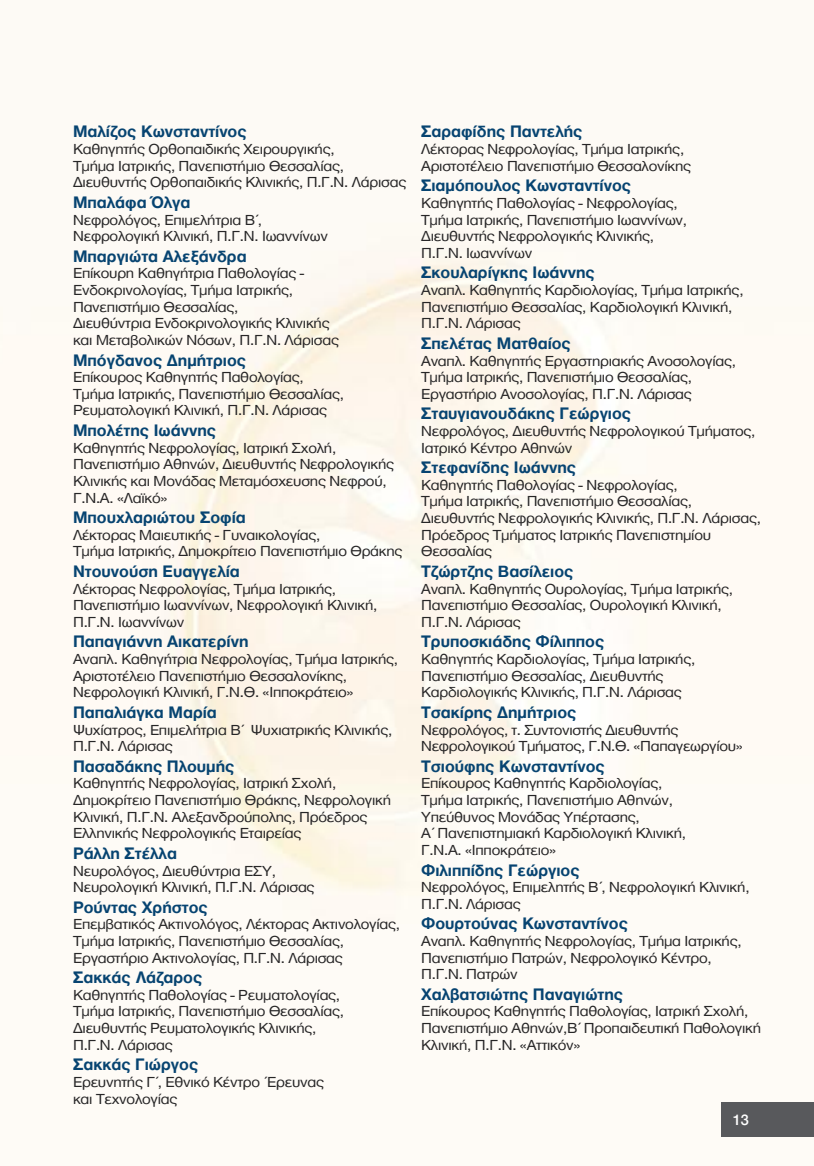
<style>
.page{position:relative;width:814px;height:1166px;background:#fff}
.page>*{position:absolute;margin:0;border:0;box-sizing:border-box;transform-origin:0 0}
.t1{font:700 17.15px "Helvetica Neue Greek";color:#074471}
.t2{font:500 15.75px "Helvetica Neue Greek";color:#fff}
.t3{font:15.05px/16.6px "Helvetica Neue Greek";letter-spacing:-.015em;color:#272627;scale:1.08 1}
</style>
<div class="page">
<div style="left:720px;top:1102px;width:94px;height:35px;background:#58595c"></div>
<p class="t1" style="left:73px;top:124px;width:175px">Μαλίζος Κωνσταντίνος</p>
<p class="t3" style="left:73px;top:141px;width:310px">Καθηγητής Ορθοπαιδικής Χειρουργικής,<br>Τμήμα Ιατρικής, Πανεπιστήμιο Θεσσαλίας,<br>Διευθυντής Ορθοπαιδικής Κλινικής, Π.Γ.Ν. Λάρισας</p>
<p class="t1" style="left:73px;top:194px;width:119px">Μπαλάφα Όλγα</p>
<p class="t3" style="left:73px;top:212px;width:237px">Νεφρολόγος, Επιμελήτρια Β΄,<br>Νεφρολογική Κλινική, Π.Γ.Ν. Ιωαννίνων</p>
<p class="t1" style="left:73px;top:248px;width:175px">Μπαργιώτα Αλεξάνδρα</p>
<p class="t3" style="left:73px;top:266px;width:248px">Επίκουρη Καθηγήτρια Παθολογίας - Ενδοκρινολογίας, Τμήμα Ιατρικής, Πανεπιστήμιο Θεσσαλίας,<br>Διευθύντρια Ενδοκρινολογικής Κλινικής και Μεταβολικών Νόσων, Π.Γ.Ν. Λάρισας</p>
<p class="t1" style="left:73px;top:352px;width:174px">Μπόγδανος Δημήτριος</p>
<p class="t3" style="left:73px;top:370px;width:252px">Επίκουρος Καθηγητής Παθολογίας,<br>Τμήμα Ιατρικής, Πανεπιστήμιο Θεσσαλίας,<br>Ρευματολογική Κλινική, Π.Γ.Ν. Λάρισας</p>
<p class="t1" style="left:73px;top:423px;width:144px">Μπολέτης Ιωάννης</p>
<p class="t3" style="left:73px;top:440px;width:299px">Καθηγητής Νεφρολογίας, Ιατρική Σχολή, Πανεπιστήμιο Αθηνών, Διευθυντής Νεφρολογικής Κλινικής και Μονάδας Μεταμόσχευσης Νεφρού, Γ.Ν.Α. «Λαϊκό»</p>
<p class="t1" style="left:73px;top:510px;width:174px">Μπουχλαριώτου Σοφία</p>
<p class="t3" style="left:73px;top:527px;width:306px">Λέκτορας Μαιευτικής - Γυναικολογίας,<br>Τμήμα Ιατρικής, Δημοκρίτειο Πανεπιστήμιο Θράκης</p>
<p class="t1" style="left:73px;top:563px;width:168px">Ντουνούση Ευαγγελία</p>
<p class="t3" style="left:73px;top:581px;width:283px">Λέκτορας Νεφρολογίας, Τμήμα Ιατρικής,<br>Πανεπιστήμιο Ιωαννίνων, Νεφρολογική Κλινική,<br>Π.Γ.Ν. Ιωαννίνων</p>
<p class="t1" style="left:73px;top:634px;width:177px">Παπαγιάννη Αικατερίνη</p>
<p class="t3" style="left:73px;top:651px;width:302px">Αναπλ. Καθηγήτρια Νεφρολογίας, Τμήμα Ιατρικής,<br>Αριστοτέλειο Πανεπιστήμιο Θεσσαλονίκης,<br>Νεφρολογική Κλινική, Γ.Ν.Θ. «Ιπποκράτειο»</p>
<p class="t1" style="left:73px;top:704px;width:145px">Παπαλιάγκα Μαρία</p>
<p class="t3" style="left:73px;top:722px;width:297px">Ψυχίατρος, Επιμελήτρια Β΄ Ψυχιατρικής Κλινικής,<br>Π.Γ.Ν. Λάρισας</p>
<p class="t1" style="left:73px;top:758px;width:163px">Πασαδάκης Πλουμής</p>
<p class="t3" style="left:73px;top:776px;width:296px">Καθηγητής Νεφρολογίας, Ιατρική Σχολή, Δημοκρίτειο Πανεπιστήμιο Θράκης, Νεφρολογική Κλινική, Π.Γ.Ν. Αλεξανδρούπολης, Πρόεδρος Ελληνικής Νεφρολογικής Εταιρείας</p>
<p class="t1" style="left:73px;top:845px;width:105px">Ράλλη Στέλλα</p>
<p class="t3" style="left:73px;top:863px;width:225px">Νευρολόγος, Διευθύντρια ΕΣΥ,<br>Νευρολογική Κλινική, Π.Γ.Ν. Λάρισας</p>
<p class="t1" style="left:73px;top:899px;width:136px">Ρούντας Χρήστος</p>
<p class="t3" style="left:73px;top:917px;width:304px">Επεμβατικός Ακτινολόγος, Λέκτορας Ακτινολογίας,<br>Τμήμα Ιατρικής, Πανεπιστήμιο Θεσσαλίας,<br>Εργαστήριο Ακτινολογίας, Π.Γ.Ν. Λάρισας</p>
<p class="t1" style="left:73px;top:970px;width:131px">Σακκάς Λάζαρος</p>
<p class="t3" style="left:73px;top:987px;width:252px">Καθηγητής Παθολογίας - Ρευματολογίας, Τμήμα Ιατρικής, Πανεπιστήμιο Θεσσαλίας, Διευθυντής Ρευματολογικής Κλινικής, Π.Γ.Ν. Λάρισας</p>
<p class="t1" style="left:73px;top:1057px;width:127px">Σακκάς Γιώργος</p>
<p class="t3" style="left:73px;top:1074px;width:234px">Ερευνητής Γ΄, Εθνικό Κέντρο Έρευνας και Τεχνολογίας</p>
<p class="t1" style="left:421px;top:124px;width:163px">Σαραφίδης Παντελής</p>
<p class="t3" style="left:421px;top:141px;width:251px">Λέκτορας Νεφρολογίας, Τμήμα Ιατρικής,<br>Αριστοτέλειο Πανεπιστήμιο Θεσσαλονίκης</p>
<p class="t1" style="left:421px;top:178px;width:211px">Σιαμόπουλος Κωνσταντίνος</p>
<p class="t3" style="left:421px;top:195px;width:248px">Καθηγητής Παθολογίας - Νεφρολογίας, Τμήμα Ιατρικής, Πανεπιστήμιο Ιωαννίνων, Διευθυντής Νεφρολογικής Κλινικής, Π.Γ.Ν. Ιωαννίνων</p>
<p class="t1" style="left:421px;top:265px;width:175px">Σκουλαρίγκης Ιωάννης</p>
<p class="t3" style="left:421px;top:282px;width:300px">Αναπλ. Καθηγητής Καρδιολογίας, Τμήμα Ιατρικής,<br>Πανεπιστήμιο Θεσσαλίας, Καρδιολογική Κλινική,<br>Π.Γ.Ν. Λάρισας</p>
<p class="t1" style="left:421px;top:335px;width:151px">Σπελέτας Ματθαίος</p>
<p class="t3" style="left:421px;top:353px;width:293px">Αναπλ. Καθηγητής Εργαστηριακής Ανοσολογίας,<br>Τμήμα Ιατρικής, Πανεπιστήμιο Θεσσαλίας,<br>Εργαστήριο Ανοσολογίας, Π.Γ.Ν. Λάρισας</p>
<p class="t1" style="left:421px;top:406px;width:211px">Σταυγιανουδάκης Γεώργιος</p>
<p class="t3" style="left:421px;top:423px;width:311px">Νεφρολόγος, Διευθυντής Νεφρολογικού Τμήματος,<br>Ιατρικό Κέντρο Αθηνών</p>
<p class="t1" style="left:421px;top:460px;width:156px">Στεφανίδης Ιωάννης</p>
<p class="t3" style="left:421px;top:477px;width:316px">Καθηγητής Παθολογίας - Νεφρολογίας,<br>Τμήμα Ιατρικής, Πανεπιστήμιο Θεσσαλίας, Διευθυντής Νεφρολογικής Κλινικής, Π.Γ.Ν. Λάρισας, Πρόεδρος Τμήματος Ιατρικής Πανεπιστημίου Θεσσαλίας</p>
<p class="t1" style="left:421px;top:563px;width:154px">Τζώρτζης Βασίλειος</p>
<p class="t3" style="left:421px;top:581px;width:290px">Αναπλ. Καθηγητής Ουρολογίας, Τμήμα Ιατρικής,<br>Πανεπιστήμιο Θεσσαλίας, Ουρολογική Κλινική,<br>Π.Γ.Ν. Λάρισας</p>
<p class="t1" style="left:421px;top:634px;width:184px">Τρυποσκιάδης Φίλιππος</p>
<p class="t3" style="left:421px;top:651px;width:255px">Καθηγητής Καρδιολογίας, Τμήμα Ιατρικής,<br>Πανεπιστήμιο Θεσσαλίας, Διευθυντής<br>Καρδιολογικής Κλινικής, Π.Γ.Ν. Λάρισας</p>
<p class="t1" style="left:421px;top:704px;width:157px">Τσακίρης Δημήτριος</p>
<p class="t3" style="left:421px;top:722px;width:299px">Νεφρολόγος, τ. Συντονιστής Διευθυντής<br>Νεφρολογικού Τμήματος, Γ.Ν.Θ. «Παπαγεωργίου»</p>
<p class="t1" style="left:421px;top:758px;width:185px">Τσιούφης Κωνσταντίνος</p>
<p class="t3" style="left:421px;top:776px;width:247px">Επίκουρος Καθηγητής Καρδιολογίας, Τμήμα Ιατρικής, Πανεπιστήμιο Αθηνών, Υπεύθυνος Μονάδας Υπέρτασης,<br>Α΄ Πανεπιστημιακή Καρδιολογική Κλινική, Γ.Ν.Α. «Ιπποκράτειο»</p>
<p class="t1" style="left:421px;top:862px;width:160px">Φιλιππίδης Γεώργιος</p>
<p class="t3" style="left:421px;top:879px;width:305px">Νεφρολόγος, Επιμελητής Β΄, Νεφρολογική Κλινική,<br>Π.Γ.Ν. Λάρισας</p>
<p class="t1" style="left:421px;top:916px;width:208px">Φουρτούνας Κωνσταντίνος</p>
<p class="t3" style="left:421px;top:933px;width:298px">Αναπλ. Καθηγητής Νεφρολογίας, Τμήμα Ιατρικής,<br>Πανεπιστήμιο Πατρών, Νεφρολογικό Κέντρο,<br>Π.Γ.Ν. Πατρών</p>
<p class="t1" style="left:421px;top:986px;width:203px">Χαλβατσιώτης Παναγιώτης</p>
<p class="t3" style="left:421px;top:1004px;width:316px">Επίκουρος Καθηγητής Παθολογίας, Ιατρική Σχολή,<br>Πανεπιστήμιο Αθηνών,Β΄ Προπαιδευτική Παθολογική<br>Κλινική, Π.Γ.Ν. «Αττικόν»</p>
<p class="t2" style="left:732px;top:1113px;width:18px">13</p>
</div>
